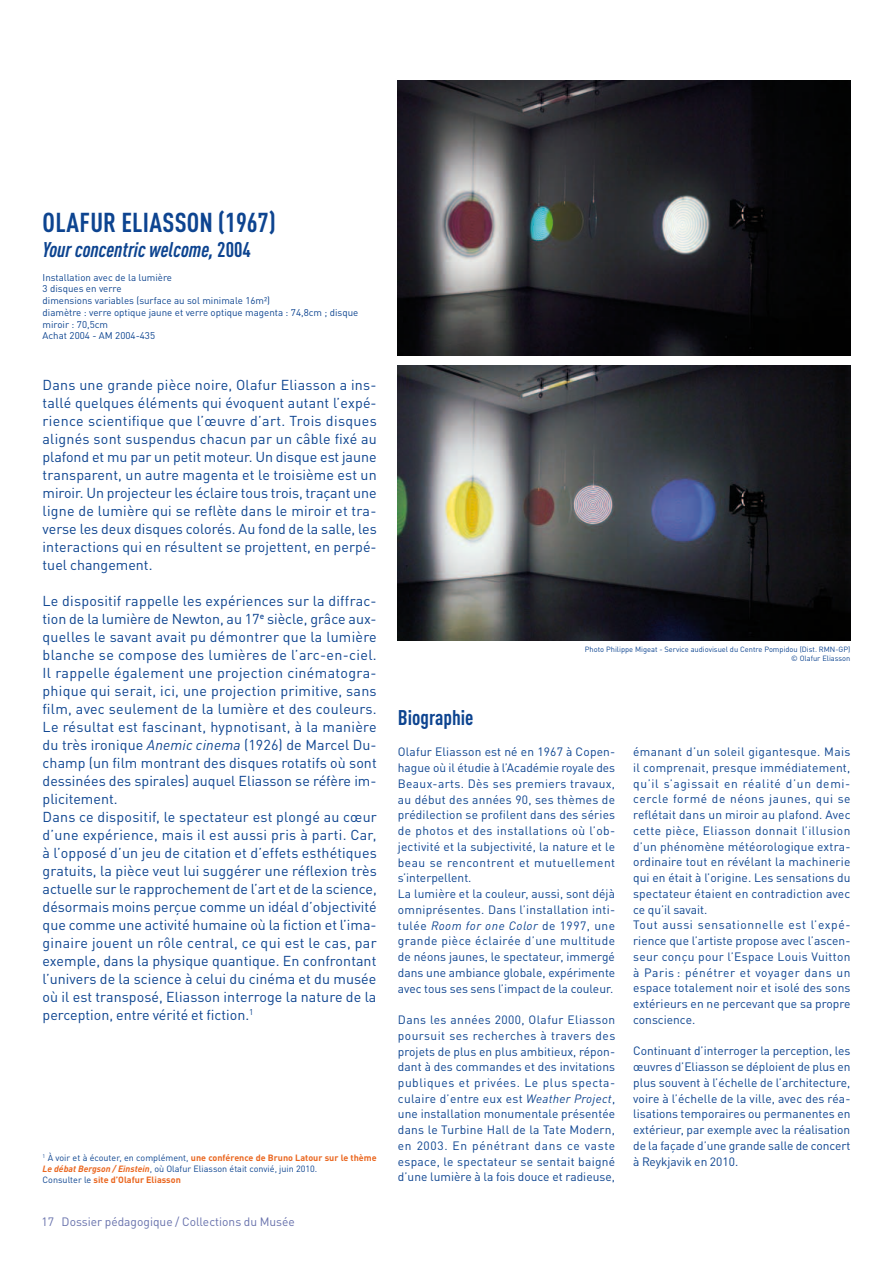
<style>
.page{position:relative;width:893px;height:1263px;background:#fff}
.page>*{position:absolute;margin:0;border:0;box-sizing:border-box;transform-origin:0 0}
.t1{font:700 condensed 27px "DIN Pro";letter-spacing:.01em;color:#0d4490}
.t2{font:italic 700 condensed 21px "DIN Pro";color:#0d4490}
.t3{font:700 condensed 21px "DIN Pro";color:#0d4490}
.t4{font:14.25px/18px "DIN Pro";letter-spacing:.01em;color:#0d4490;text-align:justify}
.t5{font:12px/15.8px "DIN Pro";letter-spacing:.015em;color:#0d4490}
.t6{font:12px "DIN Pro";color:#6771ac}
.t7{font:9.75px/11.7px "DIN Pro";color:#0d4490}
.t8{font:9px/10.8px "DIN Pro";color:#0d4490}
.t9{font:7.5px/9px "DIN Pro";color:#0d4490;text-align:right}
.s1{font-style:normal}
.s2{font-style:italic}
.s3{font-weight:700;color:#ea661f}
.s4{font-weight:700;font-style:italic;color:#ea661f}
</style>
<div class="page">
<img style="left:398px;top:81px;width:452px;height:274px">
<img style="left:398px;top:366px;width:452px;height:274px">
<h1 class="t1" style="left:43px;top:202px;width:25px">OLAFU</h1>
<h1 class="t1" style="left:103px;top:202px;width:174px">R ELIASSON (1967)</h1>
<h2 class="t2" style="left:43px;top:234px;width:210px">Your concentric welcome, <span class="s1">2004</span></h2>
<p class="t7" style="left:43px;top:270px;width:317px">Installation avec de la lumière<br>3 disques en verre<br>dimensions variables (surface au sol minimale 16m²)<br>diamètre : verre optique jaune et verre optique magenta : 74,8cm ; disque miroir : 70,5cm<br>Achat 2004 - AM 2004-435</p>
<p class="t4" style="left:43px;top:374px;width:336px">Dans une grande pièce noire, Olafur Eliasson a ins&shy;tallé quelques éléments qui évoquent autant l’expé&shy;rience scientifique que l’œuvre d’art. Trois disques alignés sont suspendus chacun par un câble fixé au plafond et mu par un petit moteur. Un disque est jaune transparent, un autre magenta et le troisième est un miroir. Un projecteur les éclaire tous trois, traçant une ligne de lumière qui se reflète dans le miroir et tra&shy;verse les deux disques colorés. Au fond de la salle, les interactions qui en résultent se projettent, en perpé&shy;tuel changement.</p>
<p class="t4" style="left:43px;top:590px;width:336px;text-align:left">Le dispositif rappelle les expériences sur la diffrac&shy;tion de la lumière de Newton, au 17<sup>e</sup> siècle, grâce aux&shy;quelles le savant avait pu démontrer que la lumière blanche se compose des lumières de l’arc-en-ciel.<br>Il rappelle également une projection cinématogra&shy;phique qui serait, ici, une projection primitive, sans film, avec seulement de la lumière et des couleurs.<br>Le résultat est fascinant, hypnotisant, à la manière du très ironique <span class="s2">Anemic cinema</span> (1926) de Marcel Du&shy;champ (un film montrant des disques rotatifs où sont dessinées des spirales) auquel Eliasson se réfère im&shy;plicitement.<br>Dans ce dispositif, le spectateur est plongé au cœur d’une expérience, mais il est aussi pris à parti. Car, à l’opposé d’un jeu de citation et d’effets esthétiques gratuits, la pièce veut lui suggérer une réflexion très actuelle sur le rapprochement de l’art et de la science, désormais moins perçue comme un idéal d’objectivité que comme une activité humaine où la fiction et l’ima&shy;ginaire jouent un rôle central, ce qui est le cas, par exemple, dans la physique quantique. En confrontant l’univers de la science à celui du cinéma et du musée où il est transposé, Eliasson interroge la nature de la perception, entre vérité et fiction.<sup>1</sup></p>
<p class="t8" style="left:43px;top:1151px;width:336px"><sup>1</sup> À voir et à écouter, en complément, <span class="s3">une conférence de Bruno Latour sur le thème<br></span><span class="s4">Le débat Bergson / Einstein</span>, où Olafur Eliasson était convié, juin 2010.<br>Consulter le <span class="s3">site d’Olafur Eliasson</span></p>
<p class="t6" style="left:41px;top:1212px;width:255px">17 Dossier pédagogique / Collections du Musée</p>
<h2 class="t3" style="left:398px;top:702px;width:77px">BIOGRAPHIE</h2>
<p class="t9" style="left:585px;top:644px;width:267px">Photo Philippe Migeat - Service audiovisuel du Centre Pompidou (Dist. RMN-GP) © Olafur Eliasson</p>
<p class="t5" style="left:398px;top:743px;width:219px">Olafur Eliasson est né en 1967 à Copen&shy;hague où il étudie à l’Académie royale des Beaux-arts. Dès ses premiers travaux, au début des années 90, ses thèmes de prédilection se profilent dans des séries de photos et des installations où l’ob&shy;jectivité et la subjectivité, la nature et le beau se rencontrent et mutuellement s’interpellent.<br>La lumière et la couleur, aussi, sont déjà omniprésentes. Dans l’installation inti&shy;tulée <span class="s2">Room for one Color</span> de 1997, une grande pièce éclairée d’une multitude de néons jaunes, le spectateur, immergé dans une ambiance globale, expérimente avec tous ses sens l’impact de la couleur.</p>
<p class="t5" style="left:398px;top:1010px;width:219px;text-align:justify">Dans les années 2000, Olafur Eliasson poursuit ses recherches à travers des projets de plus en plus ambitieux, répon&shy;dant à des commandes et des invitations publiques et privées. Le plus specta&shy;culaire d’entre eux est <span class="s2">Weather Project</span>, une installation monumentale présentée dans le Turbine Hall de la Tate Modern, en 2003. En pénétrant dans ce vaste espace, le spectateur se sentait baigné d’une lumière à la fois douce et radieuse,</p>
<p class="t5" style="left:633px;top:743px;width:219px">émanant d’un soleil gigantesque. Mais il comprenait, presque immédiatement, qu’il s’agissait en réalité d’un demi&shy;cercle formé de néons jaunes, qui se reflétait dans un miroir au plafond. Avec cette pièce, Eliasson donnait l’illusion d’un phénomène météorologique extra&shy;ordinaire tout en révélant la machinerie qui en était à l’origine. Les sensations du spectateur étaient en contradiction avec ce qu’il savait.<br>Tout aussi sensationnelle est l’expé&shy;rience que l’artiste propose avec l’ascen&shy;seur conçu pour l’Espace Louis Vuitton à Paris : pénétrer et voyager dans un espace totalement noir et isolé des sons extérieurs en ne percevant que sa propre conscience.</p>
<p class="t5" style="left:633px;top:1042px;width:219px;text-align:justify">Continuant d’interroger la perception, les œuvres d’Eliasson se déploient de plus en plus souvent à l’échelle de l’architecture, voire à l’échelle de la ville, avec des réa&shy;lisations temporaires ou permanentes en extérieur, par exemple avec la réalisation de la façade d’une grande salle de concert à Reykjavik en 2010.</p>
</div>
